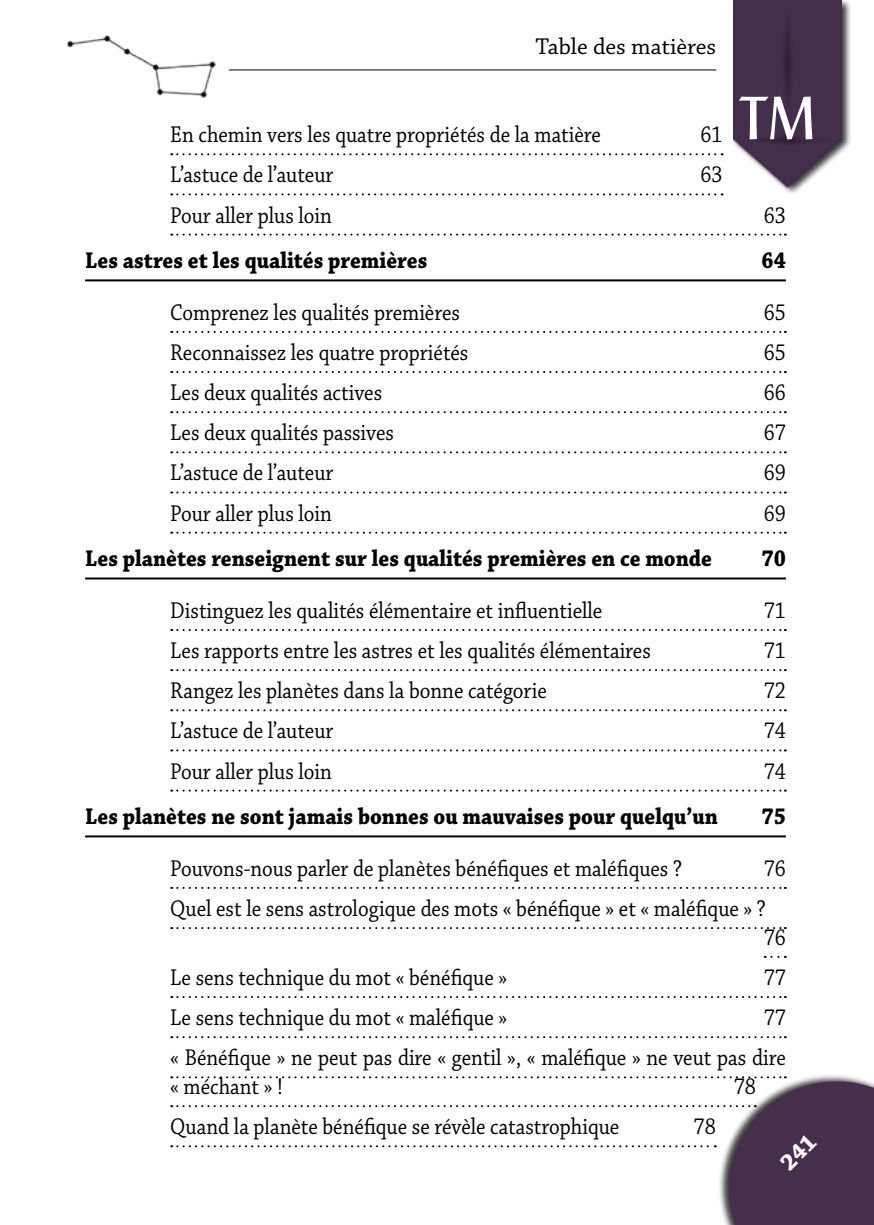
<style>
.page{position:relative;width:874px;height:1225px;background:#fff}
.page>*{position:absolute;margin:0;border:0;box-sizing:border-box;transform-origin:0 0}
.t1{font:60px "Lydian BT";color:#fff}
.t2{font:24px/40.2px "Chaparral Pro";color:#000;scale:.88 1}
.t3{font:700 24px "Chaparral Pro";color:#000;scale:.9 1}
.t4{font:24px "Chaparral Pro";color:#000}
</style>
<div class="page">
<div style="left:731px;top:0;width:120px;height:195px;background:#000;opacity:.75"></div>
<img style="left:732px;top:0;width:109px;height:187px">
<img style="left:66px;top:35px;width:163px;height:64px">
<hr style="left:229px;top:69px;width:486px;height:1px;background:#000">
<svg style="left:171px;top:153px;width:551px;height:2px"></svg>
<svg style="left:171px;top:193px;width:551px;height:2px"></svg>
<svg style="left:171px;top:234px;width:614px;height:2px"></svg>
<hr style="left:85px;top:279px;width:700px;height:2px;background:#000">
<svg style="left:171px;top:331px;width:614px;height:2px"></svg>
<svg style="left:171px;top:371px;width:614px;height:2px"></svg>
<svg style="left:171px;top:411px;width:614px;height:2px"></svg>
<svg style="left:171px;top:451px;width:614px;height:2px"></svg>
<svg style="left:171px;top:491px;width:614px;height:2px"></svg>
<svg style="left:171px;top:531px;width:614px;height:2px"></svg>
<hr style="left:85px;top:577px;width:700px;height:2px;background:#000">
<svg style="left:171px;top:629px;width:614px;height:2px"></svg>
<svg style="left:171px;top:669px;width:614px;height:2px"></svg>
<svg style="left:171px;top:709px;width:614px;height:2px"></svg>
<svg style="left:171px;top:749px;width:614px;height:2px"></svg>
<svg style="left:171px;top:789px;width:614px;height:2px"></svg>
<hr style="left:85px;top:835px;width:700px;height:2px;background:#000">
<svg style="left:171px;top:887px;width:614px;height:2px"></svg>
<svg style="left:171px;top:927px;width:614px;height:2px"></svg>
<svg style="left:771px;top:956px;width:14px;height:2px"></svg>
<svg style="left:171px;top:996px;width:614px;height:2px"></svg>
<svg style="left:171px;top:1036px;width:614px;height:2px"></svg>
<svg style="left:171px;top:1076px;width:702px;height:149px"></svg>
<p class="t4" style="left:535px;top:33px;width:182px">Table des matières</p>
<h1 class="t1" style="left:738px;top:81px;width:79px">TM</h1>
<p class="t2" style="left:170px;top:115px;width:490px">En chemin vers les quatre propriétés de la matière</p>
<p class="t2" style="left:700px;top:115px;width:27px">61</p>
<p class="t2" style="left:170px;top:156px;width:187px">L’astuce de l’auteur</p>
<p class="t2" style="left:700px;top:156px;width:27px">63</p>
<p class="t2" style="left:170px;top:196px;width:185px">Pour aller plus loin</p>
<p class="t2" style="left:763px;top:196px;width:27px">63</p>
<p class="t3" style="left:85px;top:247px;width:381px">Les astres et les qualités premières</p>
<p class="t3" style="left:761px;top:247px;width:29px">64</p>
<p class="t2" style="left:170px;top:293px;width:330px">Comprenez les qualités premières</p>
<p class="t2" style="left:763px;top:293px;width:27px">65</p>
<p class="t2" style="left:170px;top:333px;width:340px">Reconnaissez les quatre propriétés</p>
<p class="t2" style="left:763px;top:333px;width:27px">65</p>
<p class="t2" style="left:170px;top:373px;width:242px">Les deux qualités actives</p>
<p class="t2" style="left:763px;top:373px;width:27px">66</p>
<p class="t2" style="left:170px;top:413px;width:256px">Les deux qualités passives</p>
<p class="t2" style="left:763px;top:413px;width:27px">67</p>
<p class="t2" style="left:170px;top:454px;width:187px">L’astuce de l’auteur</p>
<p class="t2" style="left:763px;top:454px;width:27px">69</p>
<p class="t2" style="left:170px;top:494px;width:185px">Pour aller plus loin</p>
<p class="t2" style="left:763px;top:494px;width:27px">69</p>
<p class="t3" style="left:85px;top:545px;width:697px">Les planètes renseignent sur les qualités premières en ce monde</p>
<p class="t3" style="left:761px;top:545px;width:29px">70</p>
<p class="t2" style="left:170px;top:591px;width:492px">Distinguez les qualités élémentaire et influentielle</p>
<p class="t2" style="left:763px;top:591px;width:27px">71</p>
<p class="t2" style="left:170px;top:631px;width:547px">Les rapports entre les astres et les qualités élémentaires</p>
<p class="t2" style="left:763px;top:631px;width:27px">71</p>
<p class="t2" style="left:170px;top:671px;width:429px">Rangez les planètes dans la bonne catégorie</p>
<p class="t2" style="left:763px;top:671px;width:27px">72</p>
<p class="t2" style="left:170px;top:711px;width:187px">L’astuce de l’auteur</p>
<p class="t2" style="left:763px;top:711px;width:27px">74</p>
<p class="t2" style="left:170px;top:752px;width:185px">Pour aller plus loin</p>
<p class="t2" style="left:763px;top:752px;width:27px">74</p>
<p class="t3" style="left:85px;top:802px;width:704px">Les planètes ne sont jamais bonnes ou mauvaises pour quelqu’un</p>
<p class="t3" style="left:761px;top:802px;width:29px">75</p>
<p class="t2" style="left:170px;top:849px;width:583px">Pouvons-nous parler de planètes bénéfiques et maléfiques ?</p>
<p class="t2" style="left:170px;top:849px;width:700px;text-indent:593px">76<br>Quel est le sens astrologique des mots « bénéfique » et « maléfique » ?</p>
<p class="t2" style="left:763px;top:918px;width:27px">76</p>
<p class="t2" style="left:170px;top:958px;width:384px">Le sens technique du mot « bénéfique »</p>
<p class="t2" style="left:763px;top:958px;width:27px">77</p>
<p class="t2" style="left:170px;top:998px;width:384px">Le sens technique du mot « maléfique »</p>
<p class="t2" style="left:170px;top:998px;width:700px;text-align:right">77<br>« Bénéfique » ne peut pas dire « gentil », « maléfique » ne veut pas dire</p>
<p class="t2" style="left:170px;top:1067px;width:129px">« méchant » !</p>
<p class="t2" style="left:733px;top:1067px;width:27px">78</p>
<p class="t2" style="left:170px;top:1107px;width:511px">Quand la planète bénéfique se révèle catastrophique</p>
<p class="t2" style="left:693px;top:1107px;width:27px">78</p>
</div>
